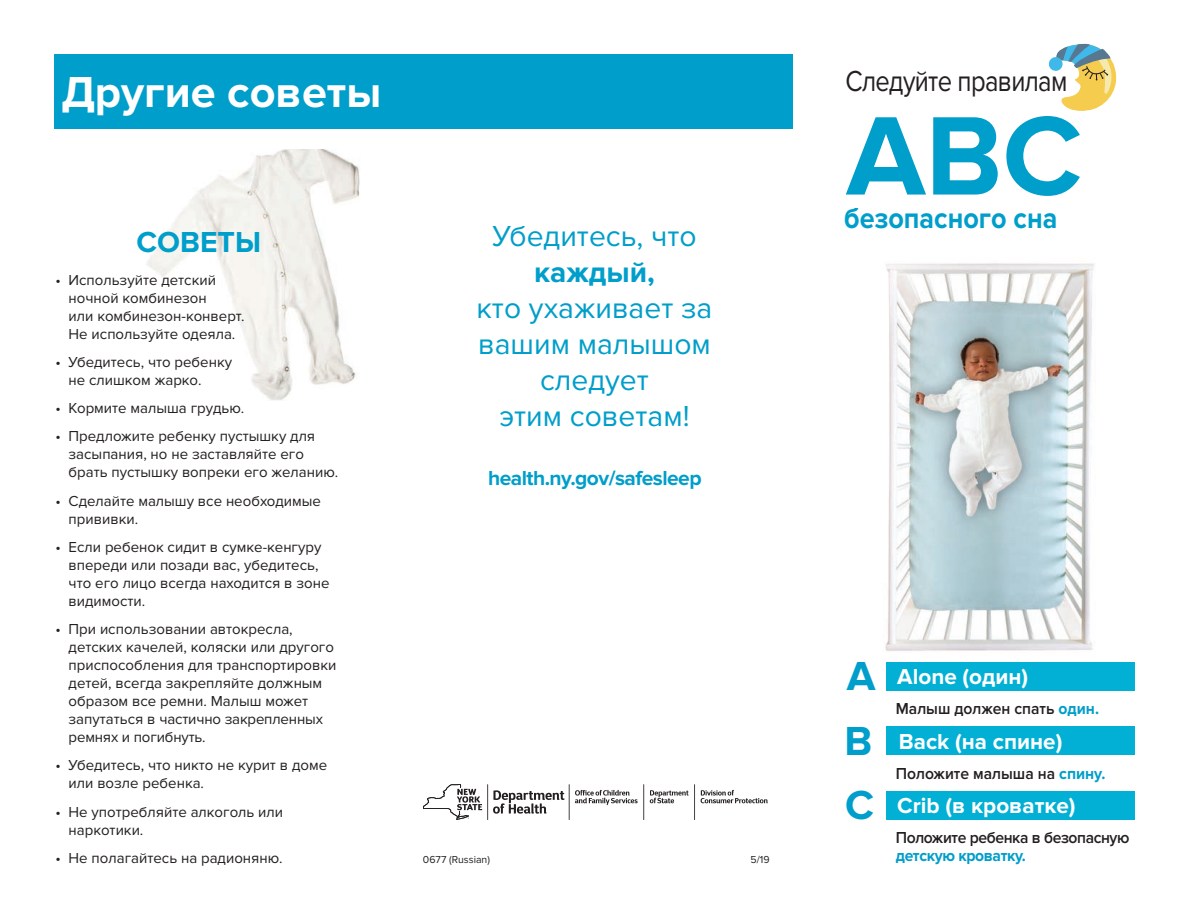
<style>
.page{position:relative;width:1189px;height:918px;background:#fff}
.page>*{position:absolute;margin:0;border:0;box-sizing:border-box;transform-origin:0 0}
.t1{font:700 115.8px "Proxima Nova";color:#009eca}
.t2{font:700 45px "Proxima Nova";color:#fff}
.t3{font:700 42px/64.5px "Proxima Nova";color:#009eca;text-align:justify}
.t4{font:30px/36px "Proxima Nova";color:#009eca;text-align:center}
.t5{font:30px "Proxima Nova";letter-spacing:-.025em;color:#231f20;scale:.85 1}
.t6{font:700 30px "Proxima Nova";color:#009eca;scale:.9 1}
.t7{font:700 30px "Proxima Nova";color:#009eca}
.t8{font:700 22.5px "Proxima Nova";color:#fff}
.t9{font:700 21px "Proxima Nova";letter-spacing:-.025em;color:#009eca}
.t10{font:600 16.5px "Proxima Nova";letter-spacing:-.005em;color:#231f20;scale:.95 1}
.t11{font:600 16.5px "Proxima Nova";letter-spacing:-.025em;color:#231f20;scale:.95 1}
.t12{font:700 16.5px "Proxima Nova";letter-spacing:-.025em;color:#009eca;scale:.95 1}
.t13{font:15px/18px "Proxima Nova";color:#231f20}
.t14{font:10.5px "Proxima Nova";color:#231f20}
.s1{font-weight:700;color:#009eca}
</style>
<div class="page">
<img style="left:146px;top:149px;width:214px;height:252px">
<img style="left:885px;top:263px;width:209px;height:388px">
<div style="left:886px;top:663px;width:248px;height:28px;background:#02b0d5"></div>
<div style="left:886px;top:727px;width:248px;height:28px;background:#02b0d5"></div>
<div style="left:886px;top:792px;width:248px;height:28px;background:#02b0d5"></div>
<div style="left:54px;top:54px;width:738px;height:75px;background:#009eca"></div>
<svg style="left:1048px;top:57px;width:14px;height:14px"></svg>
<svg style="left:1055px;top:43px;width:62px;height:68px"></svg>
<svg style="left:493px;top:790px;width:71px;height:24px"></svg>
<svg style="left:423px;top:784px;width:59px;height:36px"></svg>
<hr style="left:487px;top:784px;width:1px;height:36px;background:#231f20">
<hr style="left:694px;top:784px;width:1px;height:36px;background:#231f20">
<svg style="left:649px;top:790px;width:39px;height:13px"></svg>
<svg style="left:575px;top:790px;width:62px;height:15px"></svg>
<svg style="left:700px;top:790px;width:67px;height:13px"></svg>
<hr style="left:568px;top:784px;width:1px;height:36px;background:#231f20">
<hr style="left:643px;top:784px;width:1px;height:36px;background:#231f20">
<h2 class="t2" style="left:61px;top:66px;width:321px">Другие советы</h2>
<h3 class="t7" style="left:137px;top:224px;width:126px">СОВЕТЫ</h3>
<p class="t13" style="left:69px;top:271px;width:177px;text-indent:-13px">• Используйте детский ночной комбинезон<br>или комбинезон-конверт.<br>Не используйте одеяла.</p>
<p class="t13" style="left:69px;top:353px;width:165px;text-indent:-13px">• Убедитесь, что ребенку не слишком жарко.</p>
<p class="t13" style="left:55px;top:399px;width:190px">• Кормите малыша грудью.</p>
<p class="t13" style="left:69px;top:428px;width:271px;text-indent:-13px">• Предложите ребенку пустышку для засыпания, но не заставляйте его брать пустышку вопреки его желанию.</p>
<p class="t13" style="left:69px;top:492px;width:254px;text-indent:-13px">• Сделайте малышу все необходимые прививки.</p>
<p class="t13" style="left:69px;top:538px;width:262px;text-indent:-13px">• Если ребенок сидит в сумке-кенгуру впереди или позади вас, убедитесь, что его лицо всегда находится в зоне видимости.</p>
<p class="t13" style="left:69px;top:620px;width:269px;text-indent:-13px">• При использовании автокресла, детских качелей, коляски или другого приспособления для транспортировки детей, всегда закрепляйте должным образом все ремни. Малыш может запутаться в частично закрепленных ремнях и погибнуть.</p>
<p class="t13" style="left:69px;top:757px;width:260px;text-indent:-13px">• Убедитесь, что никто не курит в доме или возле ребенка.</p>
<p class="t13" style="left:69px;top:803px;width:216px;text-indent:-13px">• Не употребляйте алкоголь или наркотики.</p>
<p class="t13" style="left:55px;top:849px;width:228px">• Не полагайтесь на радионяню.</p>
<h3 class="t4" style="left:492px;top:218px;width:206px">Убедитесь, что</h3>
<h3 class="t7" style="left:534px;top:254px;width:122px">каждый,</h3>
<h3 class="t4" style="left:476px;top:290px;width:237px">кто ухаживает за вашим малышом следует<br>этим советам!</h3>
<h3 class="t9" style="left:488px;top:466px;width:215px">health.ny.gov/safesleep</h3>
<p class="t14" style="left:423px;top:854px;width:68px">0677 (Russian)</p>
<p class="t14" style="left:750px;top:854px;width:21px">5/19</p>
<h3 class="t5" style="left:845px;top:64px;width:262px">Следуйте правилам</h3>
<h1 class="t1" style="left:846px;top:89px;width:237px">ABC</h1>
<h3 class="t6" style="left:844px;top:201px;width:238px">безопасного сна</h3>
<h3 class="t3" style="left:844px;top:645px;width:32px">A B C</h3>
<h3 class="t8" style="left:897px;top:664px;width:132px">Alone (один)</h3>
<p class="t10" style="left:895px;top:700px;width:215px">Малыш должен спать <span class="s1">один.</span></p>
<h3 class="t8" style="left:898px;top:729px;width:165px">Back (на спине)</h3>
<p class="t10" style="left:895px;top:764px;width:222px">Положите малыша на <span class="s1">спину.</span></p>
<h3 class="t8" style="left:897px;top:793px;width:180px">Crib (в кроватке)</h3>
<p class="t11" style="left:895px;top:829px;width:247px">Положите ребенка в безопасную</p>
<p class="t12" style="left:895px;top:846px;width:138px">детскую кроватку.</p>
</div>
